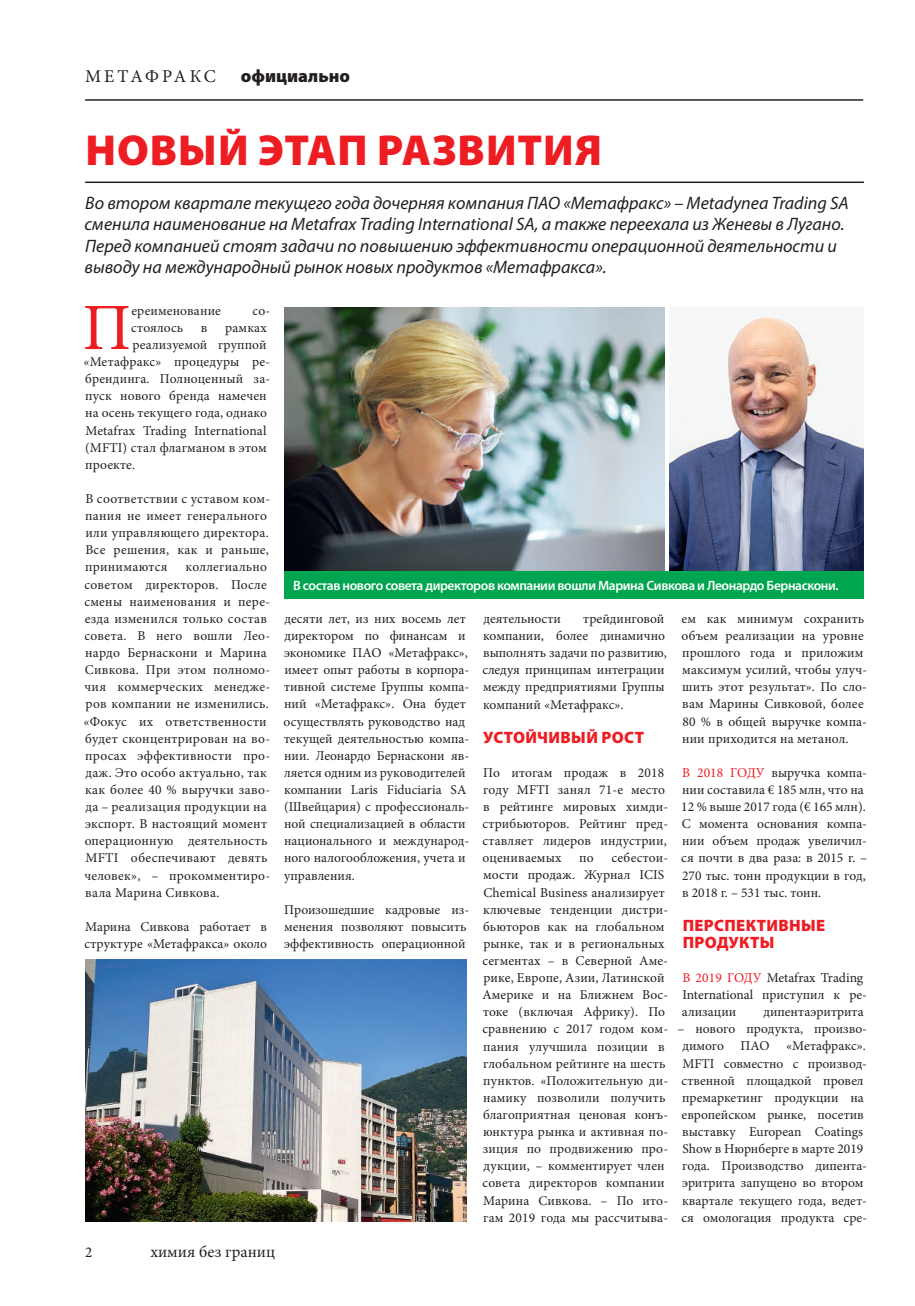
<style>
.page{position:relative;width:915px;height:1306px;background:#fff}
.page>*{position:absolute;margin:0;border:0;box-sizing:border-box;transform-origin:0 0}
.t1{font:66.15px "Minion Pro";color:#ee1d23}
.t2{font:900 43.5px "Myriad Pro";letter-spacing:.015em;color:#ee1d23}
.t3{font:italic 18px/21.6px "Myriad Pro";color:#231f20}
.t4{font:900 18px "Myriad Pro";color:#231f20}
.t5{font:18px "Minion Pro";letter-spacing:.15em;color:#231f20}
.t6{font:900 16.5px "Myriad Pro";letter-spacing:.02em;color:#ee1d23}
.t7{font:16.5px "Minion Pro";color:#231f20}
.t8{font:15px "Minion Pro";color:#231f20}
.t9{font:13.5px/17.1px "Minion Pro";letter-spacing:.01em;color:#231f20}
.t10{font:600 13.5px "Myriad Pro";letter-spacing:-.03em;color:#fff}
.t11{font:13.5px "Minion Pro";letter-spacing:.01em;color:#ee1d23}
.s1{color:#ee1d23}
</style>
<div class="page">
<hr style="left:85px;top:99px;width:777px;height:2px;background:#231f20">
<img style="left:669px;top:311px;width:194px;height:260px">
<img style="left:85px;top:959px;width:381px;height:262px">
<img style="left:284px;top:307px;width:380px;height:264px">
<hr style="left:85px;top:181px;width:778px;height:2px;background:#231f20">
<div style="left:284px;top:571px;width:579px;height:28px;background:#00a54f"></div>
<h3 class="t5" style="left:85px;top:64px;width:91px">МЕТАфракс</h3>
<h3 class="t4" style="left:241px;top:63px;width:111px">официально</h3>
<h2 class="t2" style="left:85px;top:121px;width:227px">Новый этап</h2>
<h2 class="t2" style="left:377px;top:121px;width:54px">развития</h2>
<p class="t3" style="left:84px;top:191px;width:765px">Во втором квартале текущего года дочерняя компания ПАО «Метафракс» – Metadynea Trading SA сменила наименование на Metafrax Trading International SA, а также переехала из Женевы в Лугано.<br>Перед компанией стоят задачи по повышению эффективности операционной деятельности и выводу на международный рынок новых продуктов «Метафракса».</p>
<h1 class="t1" style="left:82px;top:283px;width:50px">П</h1>
<p class="t9" style="left:131px;top:302px;width:91px">ереименование</p>
<p class="t9" style="left:252px;top:302px;width:19px">со-</p>
<p class="t9" style="left:131px;top:319px;width:54px">стоялось</p>
<p class="t9" style="left:201px;top:319px;width:8px">в</p>
<p class="t9" style="left:225px;top:319px;width:43px">рамках</p>
<p class="t9" style="left:132px;top:336px;width:136px">реализуемой группой</p>
<p class="t9" style="left:84px;top:353px;width:188px">«Метафракс» процедуры ре-</p>
<p class="t9" style="left:85px;top:370px;width:186px">брендинга. Полноценный за-</p>
<p class="t9" style="left:85px;top:387px;width:183px">пуск нового бренда намечен</p>
<p class="t9" style="left:85px;top:404px;width:183px">на осень текущего года, однако</p>
<p class="t9" style="left:85px;top:422px;width:182px">Metafrax Trading International</p>
<p class="t9" style="left:85px;top:439px;width:183px">(MFTI) стал флагманом в этом</p>
<p class="t9" style="left:85px;top:456px;width:51px">проекте.</p>
<p class="t9" style="left:85px;top:490px;width:186px">В соответствии с уставом ком&shy;пания не имеет генерального или управляющего директора.<br>Все решения, как и раньше, принимаются</p>
<p class="t9" style="left:84px;top:558px;width:188px;text-indent:102px">коллегиально советом директоров. После смены наименования и пере&shy;езда изменился только состав совета. В него вошли Лео&shy;нардо Бернаскони и Марина<br>Сивкова. При этом полномо&shy;чия коммерческих менедже&shy;ров компании не изменились. «Фокус их ответственности будет сконцентрирован на во&shy;просах эффективности про&shy;даж. Это особо актуально, так как более 40 % выручки заво&shy;да – реализация продукции на экспорт. В настоящий момент операционную деятельность<br>MFTI обеспечивают девять человек», – прокомментиро&shy;вала Марина Сивкова.</p>
<p class="t9" style="left:84px;top:918px;width:184px">Марина Сивкова работает в структуре «Метафракса» около</p>
<p class="t8" style="left:85px;top:1242px;width:9px">2</p>
<p class="t7" style="left:150px;top:1240px;width:126px">химия без границ</p>
<p class="t10" style="left:293px;top:577px;width:547px">В состав нового совета директоров компании вошли Марина Сивкова и Леонардо Бернаскони.</p>
<p class="t9" style="left:283px;top:610px;width:187px">десяти лет, из них восемь лет директором по финансам и экономике ПАО «Метафракс», имеет опыт работы в корпора&shy;тивной системе Группы компа&shy;ний «Метафракс». Она будет осуществлять руководство над текущей деятельностью компа&shy;нии. Леонардо Бернаскони яв&shy;ляется одним из руководителей компании Laris Fiduciaria SA (Швейцария) с профессиональ&shy;ной специализацией в области национального и международ&shy;ного налогообложения, учета и управления.</p>
<p class="t9" style="left:284px;top:901px;width:186px">Произошедшие кадровые из&shy;менения позволяют повысить эффективность операционной</p>
<p class="t9" style="left:482px;top:610px;width:186px;text-indent:101px">трейдинговой компании, более динамично выполнять задачи по развитию, следуя принципам интеграции между предприятиями Группы компаний «Метафракс».</p>
<p class="t6" style="left:483px;top:726px;width:12px">Усто</p>
<p class="t6" style="left:525px;top:726px;width:24px">йчив</p>
<p class="t6" style="left:571px;top:726px;width:53px">ый рост</p>
<p class="t9" style="left:482px;top:764px;width:187px">По итогам продаж в 2018 году MFTI занял 71-е место в рейтинге мировых химди&shy;стрибьюторов. Рейтинг пред&shy;ставляет лидеров индустрии, оцениваемых</p>
<p class="t9" style="left:483px;top:610px;width:79px">деятельности</p>
<p class="t9" style="left:482px;top:849px;width:187px;text-indent:129px">себестои&shy;мости продаж. Журнал ICIS<br>Chemical Business анализирует ключевые тенденции дистри&shy;бьюторов как на глобальном рынке, так и в региональных сегментах – в Северной Аме&shy;рике, Европе, Азии, Латинской<br>Америке и на Ближнем Вос&shy;токе (включая Африку). По сравнению с 2017 годом ком&shy;пания улучшила позиции в глобальном рейтинге на шесть пунктов. «Положительную ди&shy;намику позволили получить благоприятная ценовая конъ&shy;юнктура рынка и активная по&shy;зиция по продвижению про&shy;дукции, – комментирует член совета директоров компании<br>Марина Сивкова. – По ито&shy;гам 2019 года мы рассчитыва-</p>
<p class="t9" style="left:579px;top:849px;width:16px">по</p>
<p class="t9" style="left:681px;top:610px;width:187px">ем как минимум сохранить объем реализации на уровне прошлого года и приложим максимум усилий, чтобы улуч&shy;шить этот результат». По сло&shy;вам Марины Сивковой, более<br>80 % в общей выручке компа&shy;нии приходится на метанол.</p>
<p class="t11" style="left:682px;top:763px;width:58px">В 2018 год</p>
<p class="t9" style="left:681px;top:764px;width:187px;text-indent:75px"><span class="s1">у</span> выручка компа&shy;нии составила € 185 млн, что на<br>12 % выше 2017 года (€ 165 млн).<br>С момента основания компа&shy;нии объем продаж увеличил&shy;ся почти в два раза: в 2015 г. –<br>270 тыс. тонн продукции в год, в 2018 г. – 531 тыс. тонн.</p>
<p class="t6" style="left:682px;top:914px;width:75px">Перспективн</p>
<p class="t6" style="left:800px;top:914px;width:26px">ые</p>
<p class="t6" style="left:682px;top:931px;width:93px">продукты</p>
<p class="t11" style="left:682px;top:968px;width:54px">В 2019 год</p>
<p class="t9" style="left:681px;top:969px;width:187px;text-indent:71px"><span class="s1">у</span> Metafrax Trading<br>International приступил к ре&shy;ализации</p>
<p class="t9" style="left:763px;top:1003px;width:102px">дипентаэритрита</p>
<p class="t9" style="left:677px;top:1020px;width:191px">– нового продукта, произво&shy;димого ПАО «Метафракс».<br>MFTI совместно с производ&shy;ственной площадкой провел премаркетинг продукции на европейском рынке, посетив выставку European Coatings<br>Show в Нюрнберге в марте 2019 года. Производство дипента&shy;эритрита запущено во втором квартале текущего года, ведет&shy;ся омологация продукта сре-</p>
</div>
